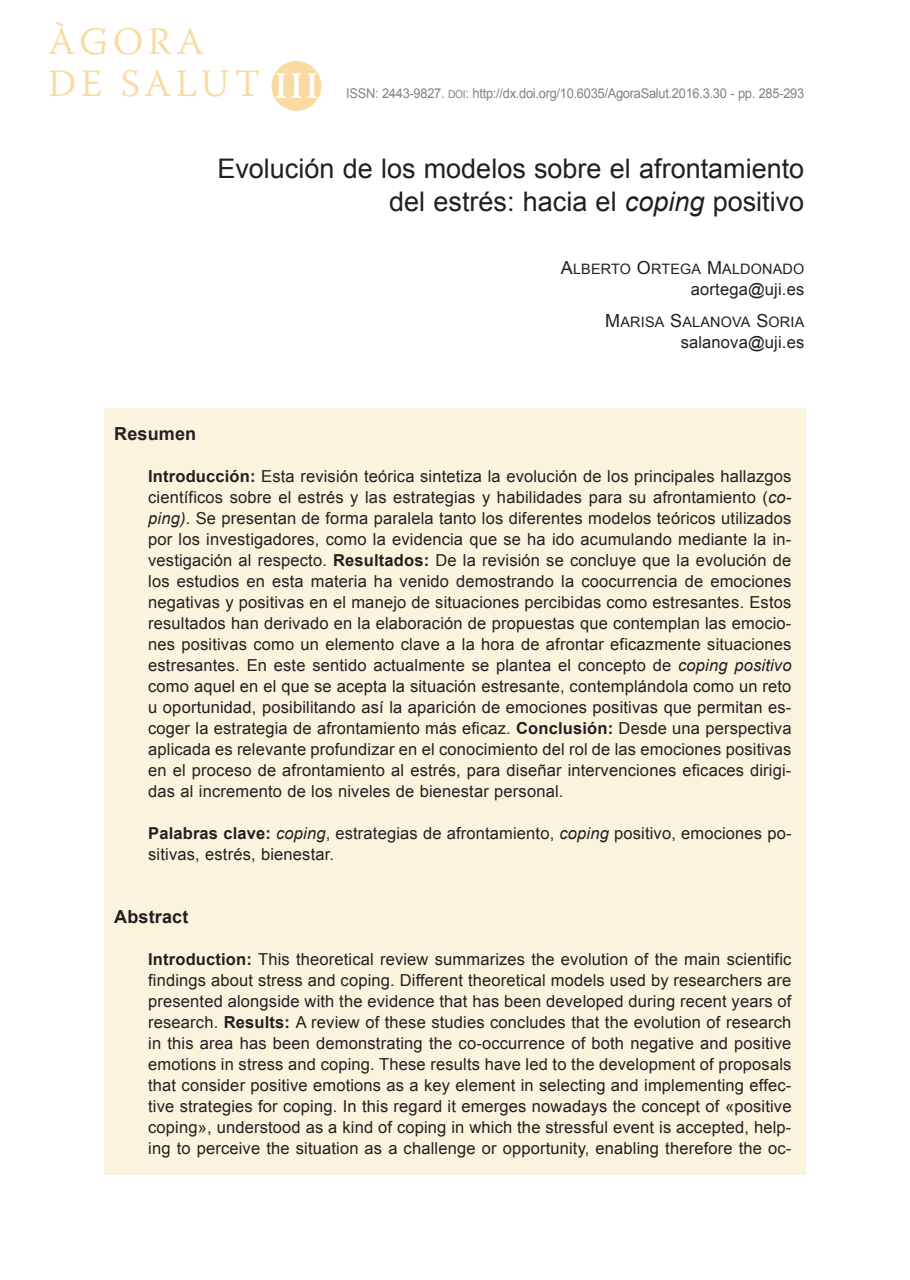
<style>
.page{position:relative;width:910px;height:1280px;background:#fff}
.page>*{position:absolute;margin:0;border:0;box-sizing:border-box;transform-origin:0 0}
.t1{font:300 38.7px/42.6px "Warnock Pro";letter-spacing:.11em;color:#f9dba1}
.t2{font:27px/32.4px "Arial";color:#231f20;text-align:right}
.t3{font:700 18px "Arial";color:#231f20}
.t4{font:16.5px/21px "Arial";letter-spacing:.01em;color:#231f20;text-align:justify}
.t5{font:14.4px "Arial MT SC800";letter-spacing:.01em;color:#231f20}
.t6{font:13.5px "Arial";letter-spacing:-.02em;color:#808285;scale:.95 1}
.s1{font-weight:700;font-size:37.5px;color:#fff}
.s2{font-family:"Arial MT SC800"}
.s3{font-family:"Arial MT SC800";font-size:10.8px}
.s4{font-style:italic}
.s5{font-size:18px}
.s6{font-weight:700}
</style>
<div class="page">
<div style="left:272px;top:61px;width:49px;height:50px;background:#f9dba1;border-radius:50%"></div>
<div style="left:104px;top:408px;width:702px;height:767px;background:#fcf3df"></div>
<h1 class="t1" style="left:48px;top:19px;width:271px">ÀGORA<br>DE SALUT <span class="s1">III</span></h1>
<p class="t6" style="left:346px;top:85px;width:484px">ISSN: 2443-9827<span class="s2">.</span> <span class="s3">DOI</span><span class="s2">:</span> http://dx.doi.org/10.6035/AgoraSalut.2016.3.30 - pp. 285-293</p>
<h2 class="t2" style="left:217px;top:153px;width:588px">Evolución de los modelos sobre el afrontamiento del estrés: hacia el <span class="s4">coping</span> positivo</h2>
<p class="t5" style="left:561px;top:259px;width:245px"><span class="s5">A</span>LBERTO <span class="s5">O</span>RTEGA <span class="s5">M</span>ALDONADO</p>
<p class="t4" style="left:691px;top:279px;width:115px">aortega@uji.es</p>
<p class="t5" style="left:605px;top:313px;width:200px"><span class="s5">M</span>ARISA <span class="s5">S</span>ALANOVA <span class="s5">S</span>ORIA</p>
<p class="t4" style="left:681px;top:332px;width:125px">salanova@uji.es</p>
<p class="t3" style="left:114px;top:421px;width:84px">Resumen</p>
<p class="t4" style="left:148px;top:465px;width:645px"><span class="s6">Introducción:</span> Esta revisión teórica sintetiza la evolución de los principales hallazgos científicos sobre el estrés y las estrategias y habilidades para su afrontamiento (<span class="s4">co&shy;ping)</span>. Se presentan de forma paralela tanto los diferentes modelos teóricos utilizados por los investigadores, como la evidencia que se ha ido acumulando mediante la in&shy;vestigación al respecto. <span class="s6">Resultados:</span> De la revisión se concluye que la evolución de los estudios en esta materia ha venido demostrando la coocurrencia de emociones negativas y positivas en el manejo de situaciones percibidas como estresantes. Estos resultados han derivado en la elaboración de propuestas que contemplan las emocio&shy;nes positivas como un elemento clave a la hora de afrontar eficazmente situaciones estresantes. En este sentido actualmente se plantea el concepto de <span class="s4">coping positivo </span>como aquel en el que se acepta la situación estresante, contemplándola como un reto u oportunidad, posibilitando así la aparición de emociones positivas que permitan es&shy;coger la estrategia de afrontamiento más eficaz. <span class="s6">Conclusión:</span> Desde una perspectiva aplicada es relevante profundizar en el conocimiento del rol de las emociones positivas en el proceso de afrontamiento al estrés, para diseñar intervenciones eficaces dirigi&shy;das al incremento de los niveles de bienestar personal.</p>
<p class="t4" style="left:148px;top:823px;width:645px"><span class="s6">Palabras clave:</span> <span class="s4">coping</span>, estrategias de afrontamiento, <span class="s4">coping</span> positivo, emociones po&shy;sitivas, estrés, bienestar.</p>
<p class="t3" style="left:114px;top:904px;width:76px">Abstract</p>
<p class="t4" style="left:148px;top:948px;width:645px"><span class="s6">Introduction:</span> This theoretical review summarizes the evolution of the main scientific findings about stress and coping. Different theoretical models used by researchers are presented alongside with the evidence that has been developed during recent years of research. <span class="s6">Results:</span> A review of these studies concludes that the evolution of research in this area has been demonstrating the co-occurrence of both negative and positive emotions in stress and coping. These results have led to the development of proposals that consider positive emotions as a key element in selecting and implementing effec&shy;tive strategies for coping. In this regard it emerges nowadays the concept of <span class="s2">«</span>positive coping<span class="s2">»</span>, understood as a kind of coping in which the stressful event is accepted, help&shy;ing to perceive the situation as a challenge or opportunity, enabling therefore the oc-</p>
</div>
